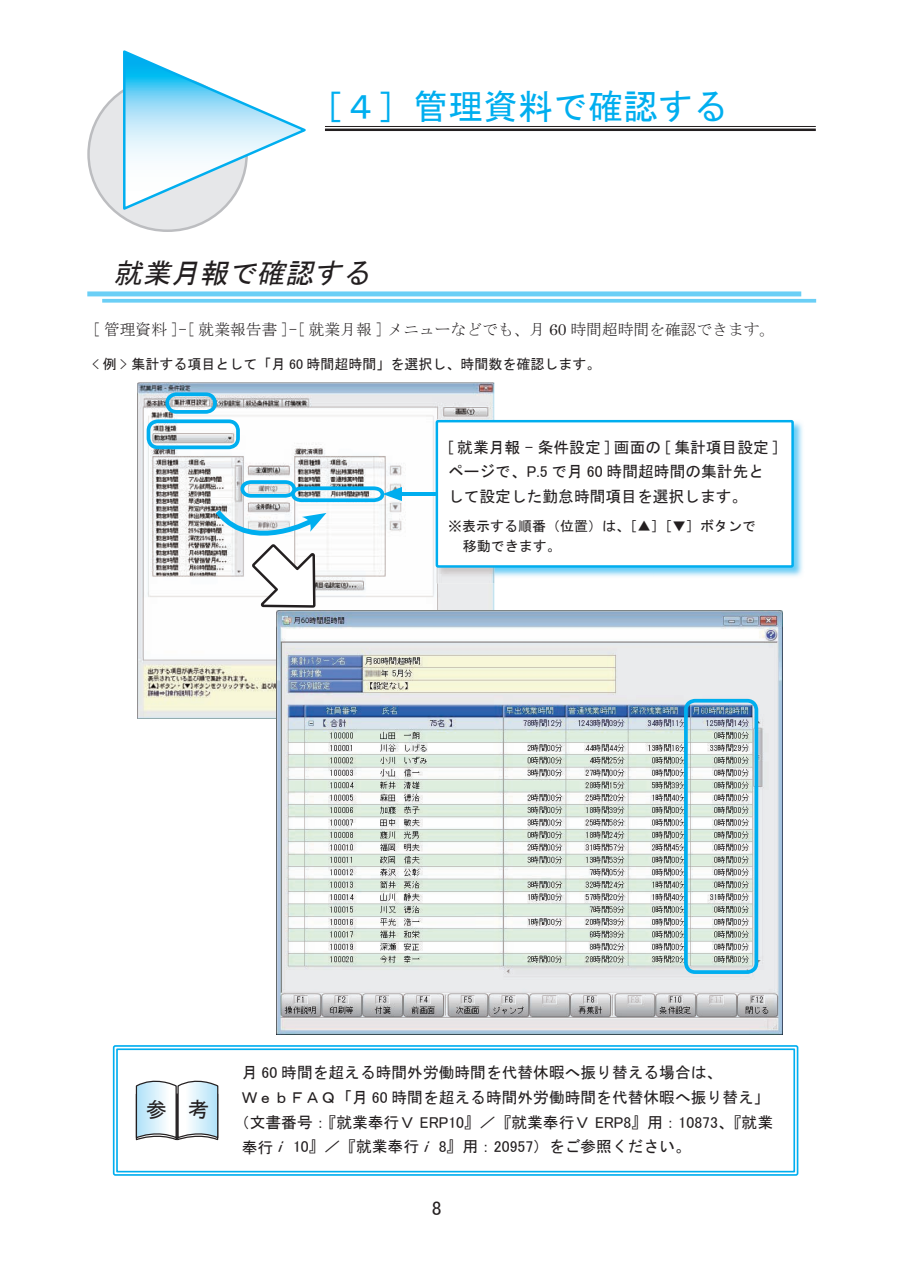
<style>
.page{position:relative;width:903px;height:1275px;background:#fff}
.page>*{position:absolute;margin:0;border:0;box-sizing:border-box;transform-origin:0 0}
.t1{font:35px "MS Gothic";color:#00aeef}
.t2{font:italic 27.82px "MS Gothic";color:#231f20}
.t3{font:21px "MS Gothic";color:#231f20}
.t4{font:19.6px "MS P Gothic";color:#231f20}
.t5{font:15.75px/24.8px "MS Gothic";color:#231f20}
.t6{font:15.75px "MS Mincho";color:#231f20}
.t7{font:14px/20.1px "MS Gothic";color:#231f20}
.s1{font-family:"Century"}
.s2{font-family:"MS P Gothic"}
.s3{font-style:italic}
</style>
<div class="page">
<hr style="left:325px;top:126px;width:491px;height:1px;background:#231f20">
<hr style="left:325px;top:129px;width:491px;height:2px;background:#231f20">
<div style="left:89px;top:77px;width:158px;height:154px;background:#e6e7e9;border-radius:50%"></div>
<svg style="left:122px;top:50px;width:184px;height:162px"></svg>
<div style="left:87px;top:291px;width:714px;height:5px;background:#6bcff6"></div>
<svg style="left:102px;top:299px;width:714px;height:4px;background:#78d3f6"></svg>
<img style="left:137px;top:382px;width:357px;height:337px">
<img style="left:277px;top:610px;width:505px;height:424px">
<div style="left:684px;top:699px;width:74px;height:275px;border:4px solid #00aeef;border-radius:9px"></div>
<hr style="left:393px;top:492px;width:223px;height:4px;background:#00aeef">
<div style="left:147px;top:419px;width:93px;height:30px;border:4px solid #00aeef;border-radius:9px"></div>
<img style="left:435px;top:419px;width:368px;height:164px">
<div style="left:437px;top:421px;width:355px;height:145px;background:#fff"></div>
<div style="left:436px;top:420px;width:358px;height:148px;border:2px solid #00aeef"></div>
<div style="left:165px;top:392px;width:52px;height:22px;border:4px solid #00aeef;border-radius:9px"></div>
<svg style="left:212px;top:478px;width:190px;height:131px"></svg>
<div style="left:113px;top:1045px;width:685px;height:131px;border:2px solid #00aeef;border-radius:2px"></div>
<div style="left:116px;top:1048px;width:679px;height:124px;border:2px solid #00aeef"></div>
<svg style="left:135px;top:1080px;width:84px;height:61px"></svg>
<h1 class="t1" style="left:308px;top:89px;width:421px">［４］管理資料で確認する</h1>
<h2 class="t2" style="left:85px;top:259px;width:293px">　就業月報で確認する</h2>
<p class="t6" style="left:92px;top:321px;width:684px">[ 管理資料 ]-[ 就業報告書 ]-[ 就業月報 ] メニューなどでも、月 <span class="s1">60</span> 時間超時間を確認できます。</p>
<p class="t7" style="left:92px;top:354px;width:510px"><span class="s2">&lt;</span> 例 <span class="s2">&gt;</span> 集計する項目として「月 <span class="s2">60</span> 時間超時間」を選択し、時間数を確認します。</p>
<p class="t5" style="left:448px;top:435px;width:332px"><span class="s2">[</span> 就業月報 <span class="s2">-</span> 条件設定 <span class="s2">]</span> 画面の <span class="s2">[</span> 集計項目設定 <span class="s2">]</span>ページで、<span class="s2">P.5</span> で月 <span class="s2">60</span> 時間超時間の集計先として設定した勤怠時間項目を選択します。</p>
<p class="t7" style="left:463px;top:516px;width:295px;text-indent:-15px">※表示する順番（位置）は、［▲］［▼］ボタンで移動できます。</p>
<h3 class="t3" style="left:146px;top:1099px;width:64px">参　考</h3>
<p class="t5" style="left:242px;top:1060px;width:482px">月 <span class="s2">60</span> 時間を超える時間外労働時間を代替休暇へ振り替える場合は、</p>
<p class="t5" style="left:242px;top:1085px;width:529px">ＷｅｂＦＡＱ「月 <span class="s2">60</span> 時間を超える時間外労働時間を代替休暇へ振り替え」</p>
<p class="t5" style="left:234px;top:1109px;width:541px">（文書番号：『就業奉行Ｖ <span class="s2">ERP10</span>』／『就業奉行Ｖ <span class="s2">ERP8</span>』用：<span class="s2">10873</span>、『就業</p>
<p class="t5" style="left:242px;top:1134px;width:450px">奉行<span class="s3">ｉ</span><span class="s2">10</span>』／『就業奉行<span class="s3">ｉ</span><span class="s2">8</span>』用：<span class="s2">20957</span>）をご参照ください。</p>
<p class="t4" style="left:432px;top:1198px;width:11px">8</p>
</div>
